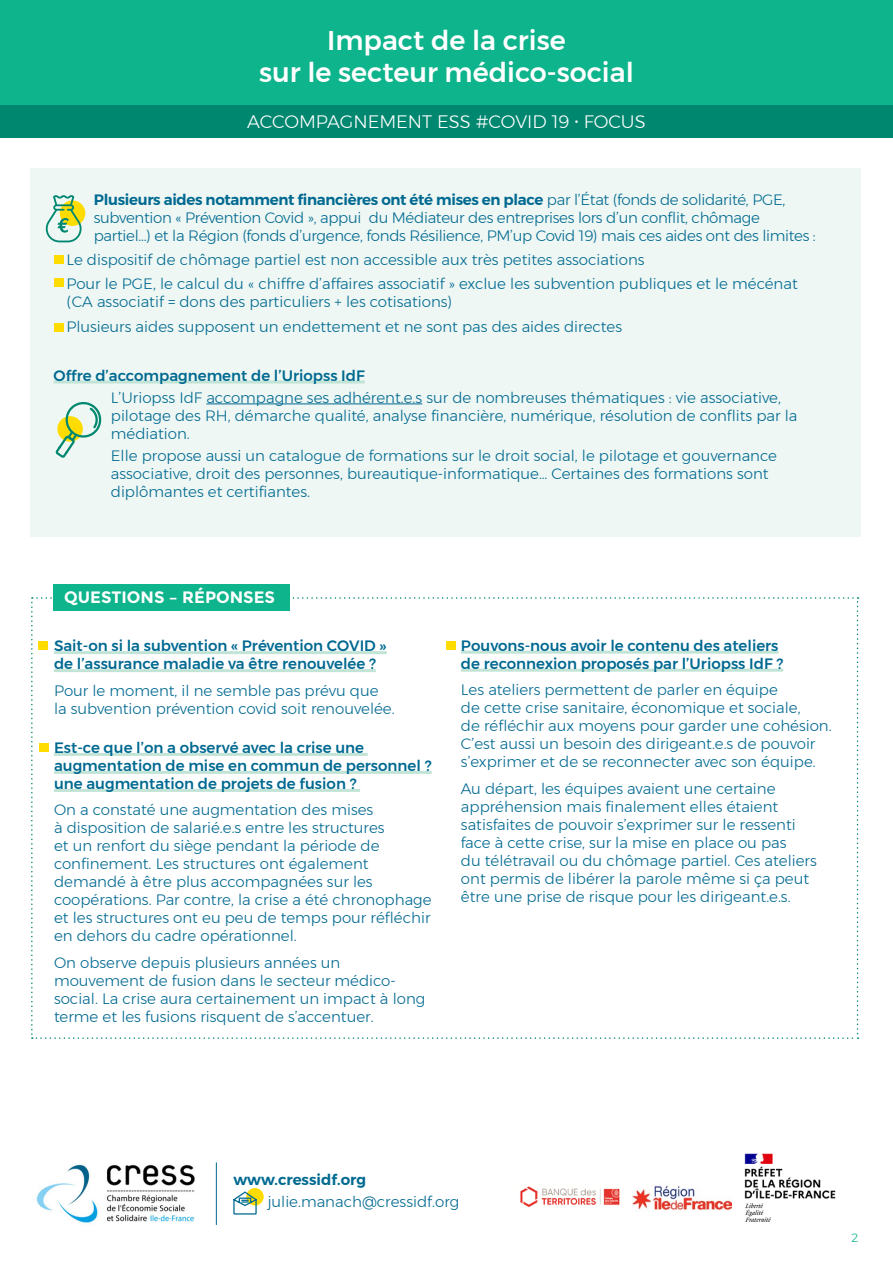
<style>
.page{position:relative;width:893px;height:1263px;background:#fff}
.page>*{position:absolute;margin:0;border:0;box-sizing:border-box;transform-origin:0 0}
.t1{font:500 27px/32.4px "Montserrat";color:#fff;text-align:center}
.t2{font:300 18px "Montserrat";color:#fff}
.t3{font:700 16.5px "Montserrat";color:#fff}
.t4{font:300 15px/18px "Montserrat";color:#006991}
.t5{font:500 15px/18px "Montserrat";color:#006991}
.t6{font:300 15px/18px "Montserrat";letter-spacing:-.02em;color:#006991}
.t7{font:300 12px "Montserrat";color:#0eb48b}
.s1{font-weight:600}
</style>
<div class="page">
<svg style="left:31px;top:597px;width:827px;height:442px"></svg>
<div style="left:54px;top:584px;width:236px;height:27px;background:#0eb48b"></div>
<div style="left:38px;top:641px;width:10px;height:8px;background:#ffdc01"></div>
<div style="left:446px;top:641px;width:10px;height:8px;background:#ffdc01"></div>
<div style="left:39px;top:744px;width:10px;height:8px;background:#ffdc01"></div>
<hr style="left:461px;top:651px;width:317px;height:3px;background:#c2e4d6">
<hr style="left:461px;top:669px;width:322px;height:3px;background:#c2e4d6">
<div style="left:0;top:0;width:893px;height:105px;background:#0eb48b"></div>
<div style="left:0;top:105px;width:893px;height:33px;background:#008770"></div>
<div style="left:31px;top:168px;width:830px;height:369px;background:#eef7f3"></div>
<hr style="left:54px;top:380px;width:311px;height:3px;background:#c2e4d6">
<hr style="left:206px;top:403px;width:216px;height:1px;background:#006991">
<div style="left:54px;top:255px;width:10px;height:9px;background:#ffdc01"></div>
<div style="left:54px;top:279px;width:10px;height:8px;background:#ffdc01"></div>
<div style="left:54px;top:323px;width:10px;height:9px;background:#ffdc01"></div>
<div style="left:60px;top:200px;width:25px;height:26px;background:#ffdc01;border-radius:50%"></div>
<svg style="left:45px;top:195px;width:37px;height:47px"></svg>
<img style="left:36px;top:1164px;width:159px;height:60px">
<div style="left:246px;top:1188px;width:18px;height:17px;background:#ffdc01;border-radius:50%"></div>
<svg style="left:233px;top:1190px;width:25px;height:25px"></svg>
<hr style="left:216px;top:1162px;width:1px;height:63px;background:#006991">
<img style="left:744px;top:1153px;width:92px;height:69px">
<img style="left:632px;top:1185px;width:99px;height:26px">
<img style="left:520px;top:1186px;width:100px;height:22px">
<svg style="left:55px;top:402px;width:47px;height:56px"></svg>
<p class="t1" style="left:259px;top:24px;width:376px">Impact de la crise<br>sur le secteur médico-social</p>
<p class="t2" style="left:247px;top:109px;width:400px">ACCOMPAGNEMENT ESS #COVID 19 • FOCUS</p>
<p class="t6" style="left:94px;top:190px;width:723px"><span class="s1">Plusieurs aides notamment financières ont été mises en place</span> par l’État (fonds de solidarité, PGE, subvention « Prévention Covid », appui du Médiateur des entreprises lors d’un conflit, chômage partiel…) et la Région (fonds d’urgence, fonds Résilience, PM’up Covid 19) mais ces aides ont des limites :</p>
<p class="t4" style="left:66px;top:250px;width:580px">Le dispositif de chômage partiel est non accessible aux très petites associations</p>
<p class="t4" style="left:66px;top:275px;width:733px">Pour le PGE, le calcul du « chiffre d’affaires associatif » exclue les subvention publiques et le mécénat (CA associatif = dons des particuliers + les cotisations)</p>
<p class="t4" style="left:66px;top:317px;width:557px">Plusieurs aides supposent un endettement et ne sont pas des aides directes</p>
<p class="t5" style="left:54px;top:366px;width:313px">Offre d’accompagnement de l’Uriopss IdF</p>
<p class="t4" style="left:111px;top:388px;width:688px">L’Uriopss IdF accompagne ses adhérent.e.s sur de nombreuses thématiques : vie associative, pilotage des RH, démarche qualité, analyse financière, numérique, résolution de conflits par la médiation.</p>
<p class="t4" style="left:111px;top:446px;width:668px">Elle propose aussi un catalogue de formations sur le droit social, le pilotage et gouvernance associative, droit des personnes, bureautique-informatique… Certaines des formations sont diplômantes et certifiantes.</p>
<p class="t3" style="left:64px;top:587px;width:212px">QUESTIONS – RÉPONSES</p>
<p class="t5" style="left:54px;top:637px;width:334px">Sait-on si la subvention « Prévention COVID » de l’assurance maladie va être renouvelée ?</p>
<p class="t4" style="left:54px;top:681px;width:342px">Pour le moment, il ne semble pas prévu que la subvention prévention covid soit renouvelée.</p>
<p class="t5" style="left:54px;top:738px;width:379px">Est-ce que l’on a observé avec la crise une augmentation de mise en commun de personnel ? une augmentation de projets de fusion ?</p>
<p class="t4" style="left:54px;top:801px;width:379px">On a constaté une augmentation des mises<br>à disposition de salarié.e.s entre les structures<br>et un renfort du siège pendant la période de confinement. Les structures ont également demandé à être plus accompagnées sur les coopérations. Par contre, la crise a été chronophage et les structures ont eu peu de temps pour réfléchir en dehors du cadre opérationnel.</p>
<p class="t4" style="left:54px;top:953px;width:373px">On observe depuis plusieurs années un mouvement de fusion dans le secteur médico&shy;social. La crise aura certainement un impact à long terme et les fusions risquent de s’accentuer.</p>
<p class="t5" style="left:461px;top:636px;width:324px">Pouvons-nous avoir le contenu des ateliers de reconnexion proposés par l’Uriopss IdF ?</p>
<p class="t4" style="left:461px;top:681px;width:372px">Les ateliers permettent de parler en équipe<br>de cette crise sanitaire, économique et sociale,<br>de réfléchir aux moyens pour garder une cohésion.<br>C’est aussi un besoin des dirigeant.e.s de pouvoir s’exprimer et de se reconnecter avec son équipe.</p>
<p class="t4" style="left:461px;top:779px;width:357px">Au départ, les équipes avaient une certaine appréhension mais finalement elles étaient satisfaites de pouvoir s’exprimer sur le ressenti face à cette crise, sur la mise en place ou pas<br>du télétravail ou du chômage partiel. Ces ateliers ont permis de libérer la parole même si ça peut être une prise de risque pour les dirigeant.e.s.</p>
<p class="t4" style="left:268px;top:1168px;width:193px;line-height:22.2px;text-indent:-35px"><span class="s1">www.cressidf.org </span>julie.manach@cressidf.org</p>
<p class="t7" style="left:851px;top:1228px;width:8px">2</p>
</div>
